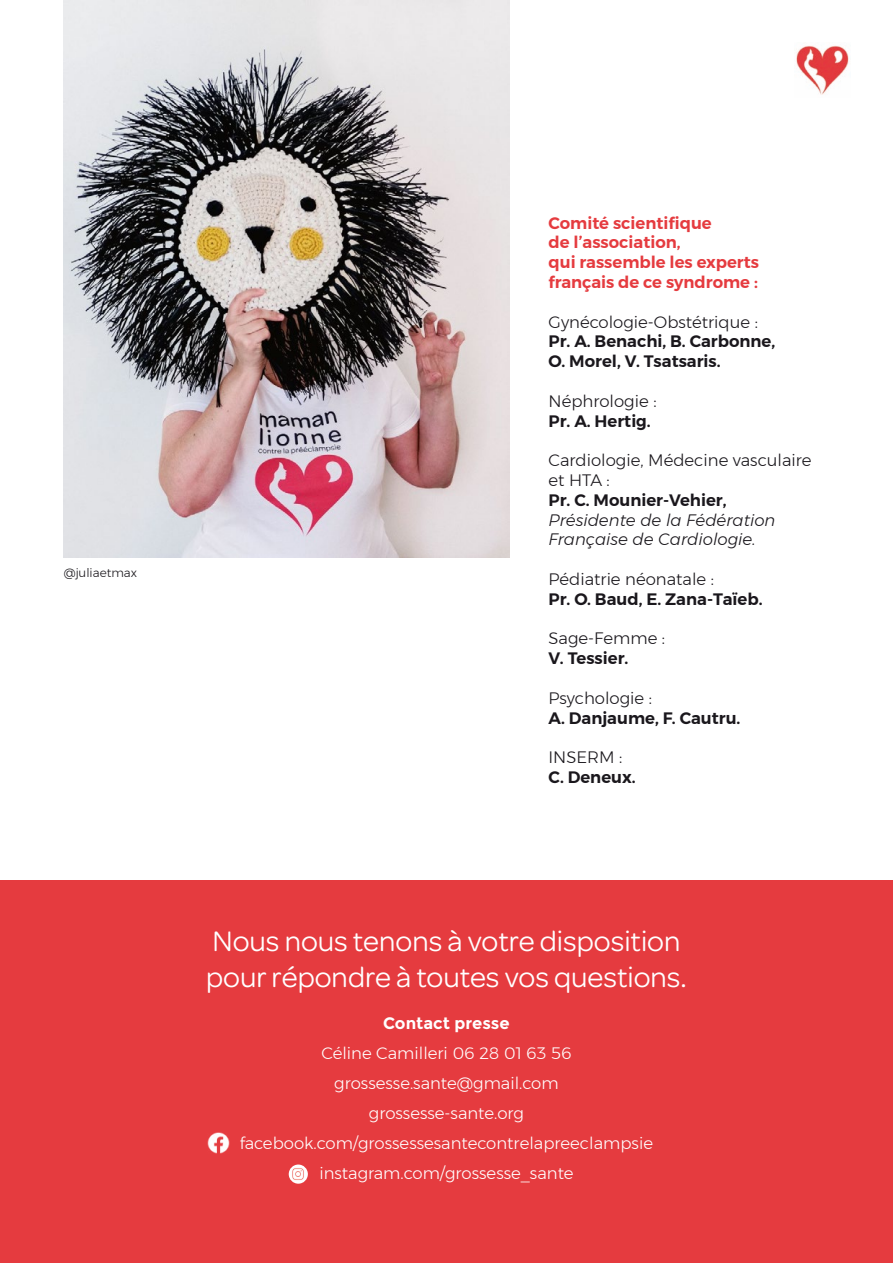
<style>
.page{position:relative;width:893px;height:1263px;background:#fff}
.page>*{position:absolute;margin:0;border:0;box-sizing:border-box;transform-origin:0 0}
.t1{font:30px/36px "Omnes";color:#fff}
.t2{font:300 16.5px/30px "Montserrat";color:#fff;text-align:center}
.t3{font:600 16.5px/19.8px "Montserrat";color:#1a171c}
.t4{font:300 16.5px/19.8px "Montserrat";color:#1a171c}
.t5{font:600 16.5px/19.8px "Montserrat";color:#e53b3f}
.t6{font:italic 300 16.5px/19.8px "Montserrat";color:#1a171c}
.t7{font:700 16.5px "Montserrat";color:#fff}
.t8{font:300 12px "Montserrat";color:#1a171c}
</style>
<div class="page">
<div style="left:0;top:880px;width:893px;height:383px;background:#e53b3f"></div>
<img style="left:796px;top:45px;width:53px;height:50px">
<img style="left:208px;top:1132px;width:21px;height:21px">
<svg style="left:289px;top:1164px;width:19px;height:20px"></svg>
<svg style="left:292px;top:1168px;width:13px;height:12px"></svg>
<img style="left:64px;top:0;width:446px;height:557px">
<p class="t8" style="left:64px;top:564px;width:75px">@juliaetmax</p>
<p class="t5" style="left:549px;top:213px;width:212px">Comité scientifique<br>de l’association,<br>qui rassemble les experts français de ce syndrome :</p>
<p class="t4" style="left:549px;top:312px;width:211px">Gynécologie-Obstétrique :</p>
<p class="t3" style="left:549px;top:332px;width:228px">Pr. A. Benachi, B. Carbonne,<br>O. Morel, V. Tsatsaris.</p>
<p class="t4" style="left:549px;top:391px;width:110px">Néphrologie :</p>
<p class="t3" style="left:549px;top:411px;width:104px">Pr. A. Hertig.</p>
<p class="t4" style="left:549px;top:450px;width:265px">Cardiologie, Médecine vasculaire et HTA :</p>
<p class="t3" style="left:549px;top:490px;width:180px">Pr. C. Mounier-Vehier,</p>
<p class="t6" style="left:549px;top:510px;width:228px">Présidente de la Fédération<br>Française de Cardiologie.</p>
<p class="t4" style="left:549px;top:569px;width:167px">Pédiatrie néonatale :</p>
<p class="t3" style="left:549px;top:589px;width:216px">Pr. O. Baud, E. Zana-Taïeb.</p>
<p class="t4" style="left:549px;top:628px;width:118px">Sage-Femme :</p>
<p class="t3" style="left:549px;top:648px;width:81px">V. Tessier.</p>
<p class="t4" style="left:549px;top:688px;width:105px">Psychologie :</p>
<p class="t3" style="left:549px;top:708px;width:193px">A. Danjaume, F. Cautru.</p>
<p class="t4" style="left:549px;top:747px;width:75px">INSERM :</p>
<p class="t3" style="left:549px;top:767px;width:89px">C. Deneux.</p>
<h1 class="t1" style="left:206px;top:922px;width:482px">Nous nous tenons à votre disposition pour répondre à toutes vos questions.</h1>
<p class="t7" style="left:383px;top:1013px;width:128px">Contact presse</p>
<p class="t2" style="left:240px;top:1038px;width:415px">Céline Camilleri 06 28 01 63 56 grossesse.sante@gmail.com<br>grossesse-sante.org facebook.com/grossessesantecontrelapreeclampsie instagram.com/grossesse_sante</p>
</div>
